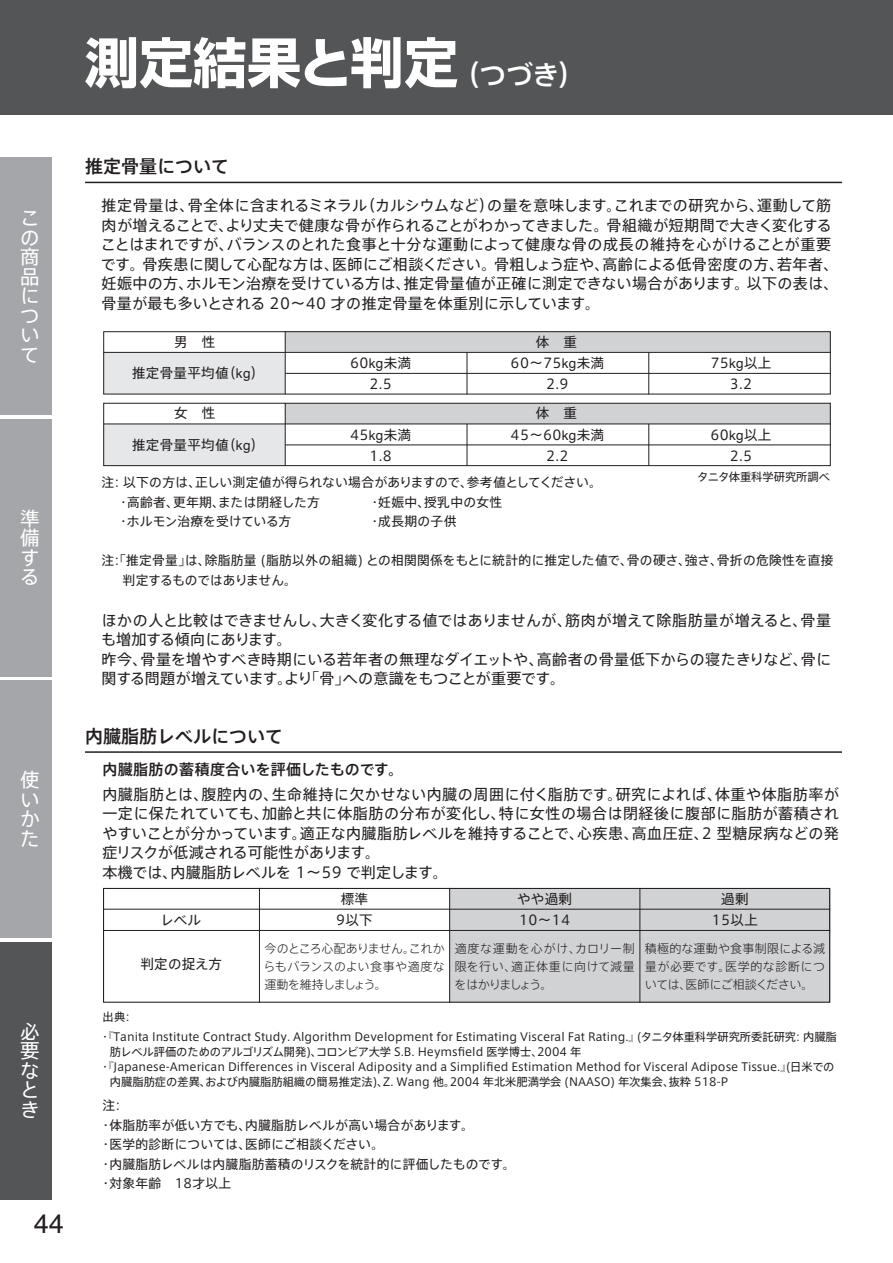
<style>
.page{position:relative;width:893px;height:1263px;background:#fff}
.page>*{position:absolute;margin:0;border:0;box-sizing:border-box;transform-origin:0 0}
.t1{font:700 54px "Shin Go Pro";color:#fff}
.t2{font:500 27px "Axis Std";color:#fff}
.t3{font:27px "Helvetica";color:#231f20}
.t4{font:19.5px/19.5px "Axis Std";color:#fff;text-align:justify}
.t5{font:500 18px "Axis Std";color:#231f20}
.t6{font:15px/19.5px "Axis Std";letter-spacing:.02em;color:#231f20}
.t7{font:500 15px "Axis Std";letter-spacing:.02em;color:#231f20}
.t8{font:13.5px "Axis Std";letter-spacing:.025em;color:#231f20}
.t9{font:12.75px/19.5px "Axis Std";letter-spacing:.025em;color:#231f20}
.t10{font:12.75px "Axis Std";letter-spacing:-.005em;color:#231f20}
.t11{font:300 12px/18px "Axis Std";letter-spacing:.005em;color:#231f20;text-align:justify}
.t12{font:11.25px "Axis Std";color:#231f20}
.s1{font-family:"Helvetica"}
</style>
<div class="page">
<div style="left:0;top:942px;width:51px;height:257px;background:#545557"></div>
<div style="left:0;top:157px;width:51px;height:258px;background:#a5a6aa"></div>
<div style="left:0;top:419px;width:51px;height:257px;background:#a5a6aa"></div>
<div style="left:0;top:680px;width:51px;height:258px;background:#a5a6aa"></div>
<div style="left:0;top:0;width:893px;height:115px;background:#545557"></div>
<hr style="left:85px;top:182px;width:757px;height:1px;background:#231f20">
<div style="left:103px;top:352px;width:182px;height:42px;background:#e6e7e9"></div>
<div style="left:285px;top:331px;width:546px;height:21px;background:#d1d2d4"></div>
<div style="left:103px;top:424px;width:182px;height:42px;background:#e6e7e9"></div>
<div style="left:285px;top:403px;width:546px;height:21px;background:#d1d2d4"></div>
<hr style="left:285px;top:373px;width:546px;height:1px;background:#231f20">
<hr style="left:103px;top:352px;width:728px;height:1px;background:#231f20">
<div style="left:103px;top:331px;width:728px;height:63px;border:1px solid #231f20"></div>
<hr style="left:285px;top:331px;width:1px;height:63px;background:#231f20">
<hr style="left:467px;top:352px;width:1px;height:42px;background:#231f20">
<hr style="left:648px;top:352px;width:1px;height:42px;background:#231f20">
<hr style="left:285px;top:445px;width:546px;height:1px;background:#231f20">
<hr style="left:103px;top:424px;width:728px;height:1px;background:#231f20">
<div style="left:103px;top:403px;width:728px;height:63px;border:1px solid #231f20"></div>
<hr style="left:285px;top:403px;width:1px;height:63px;background:#231f20">
<hr style="left:467px;top:424px;width:1px;height:42px;background:#231f20">
<hr style="left:648px;top:424px;width:1px;height:42px;background:#231f20">
<hr style="left:85px;top:751px;width:757px;height:2px;background:#231f20">
<div style="left:640px;top:930px;width:190px;height:73px;background:#d1d2d4"></div>
<div style="left:640px;top:909px;width:190px;height:21px;background:#d1d2d4"></div>
<div style="left:640px;top:888px;width:190px;height:21px;background:#d1d2d4"></div>
<div style="left:450px;top:888px;width:190px;height:21px;background:#d1d2d4"></div>
<div style="left:450px;top:909px;width:190px;height:21px;background:#d1d2d4"></div>
<div style="left:450px;top:930px;width:190px;height:73px;background:#d1d2d4"></div>
<hr style="left:640px;top:888px;width:1px;height:115px;background:#231f20">
<hr style="left:449px;top:888px;width:1px;height:115px;background:#231f20">
<hr style="left:259px;top:888px;width:1px;height:115px;background:#231f20">
<hr style="left:103px;top:930px;width:727px;height:1px;background:#231f20">
<hr style="left:103px;top:909px;width:727px;height:1px;background:#231f20">
<div style="left:103px;top:888px;width:727px;height:115px;border:1px solid #231f20"></div>
<h1 class="t1" style="left:85px;top:20px;width:375px">測定結果と判定</h1>
<h2 class="t2" style="left:453px;top:54px;width:134px">（つづき）</h2>
<h3 class="t4" style="left:20px;top:207px;width:20px">この商品について</h3>
<h3 class="t4" style="left:20px;top:507px;width:20px">準備する</h3>
<h3 class="t4" style="left:20px;top:769px;width:20px">使いかた</h3>
<h3 class="t4" style="left:20px;top:1020px;width:20px">必要なとき</h3>
<h2 class="t3" style="left:34px;top:1203px;width:32px">44</h2>
<p class="t5" style="left:85px;top:153px;width:146px">推定骨量について</p>
<p class="t6" style="left:101px;top:195px;width:739px">推定骨量は、骨全体に含まれるミネラル（カルシウムなど）の量を意味します。これまでの研究から、運動して筋肉が増えることで、より丈夫で健康な骨が作られることがわかってきました。骨組織が短期間で大きく変化することはまれですが、バランスのとれた食事と十分な運動によって健康な骨の成長の維持を心がけることが重要です。骨疾患に関して心配な方は、医師にご相談ください。骨粗しょう症や、高齢による低骨密度の方、若年者、妊娠中の方、ホルモン治療を受けている方は、推定骨量値が正確に測定できない場合があります。以下の表は、骨量が最も多いとされる 20～40 才の推定骨量を体重別に示しています。</p>
<p class="t8" style="left:174px;top:331px;width:43px">男　性</p>
<p class="t8" style="left:132px;top:363px;width:134px">推定骨量平均値（<span class="s1">kg</span>）</p>
<p class="t8" style="left:174px;top:403px;width:43px">女　性</p>
<p class="t8" style="left:132px;top:435px;width:134px">推定骨量平均値（<span class="s1">kg</span>）</p>
<p class="t8" style="left:536px;top:331px;width:43px">体　重</p>
<p class="t8" style="left:350px;top:353px;width:62px">60<span class="s1">kg</span>未満</p>
<p class="t8" style="left:511px;top:353px;width:95px">60～75<span class="s1">kg</span>未満</p>
<p class="t8" style="left:710px;top:353px;width:62px">75<span class="s1">kg</span>以上</p>
<p class="t8" style="left:369px;top:374px;width:24px">2.5</p>
<p class="t8" style="left:546px;top:374px;width:24px">2.9</p>
<p class="t8" style="left:730px;top:374px;width:24px">3.2</p>
<p class="t8" style="left:536px;top:403px;width:43px">体　重</p>
<p class="t8" style="left:350px;top:425px;width:62px">45<span class="s1">kg</span>未満</p>
<p class="t8" style="left:511px;top:425px;width:95px">45～60<span class="s1">kg</span>未満</p>
<p class="t8" style="left:710px;top:425px;width:62px">60<span class="s1">kg</span>以上</p>
<p class="t8" style="left:369px;top:446px;width:24px">1.8</p>
<p class="t8" style="left:546px;top:446px;width:24px">2.2</p>
<p class="t8" style="left:730px;top:446px;width:24px">2.5</p>
<p class="t9" style="left:117px;top:472px;width:486px;text-indent:-16px">注: 以下の方は、正しい測定値が得られない場合がありますので、参考値としてください。・高齢者、更年期、または閉経した方</p>
<p class="t9" style="left:368px;top:491px;width:135px">・妊娠中、授乳中の女性</p>
<p class="t12" style="left:697px;top:469px;width:134px">タニタ体重科学研究所調べ</p>
<p class="t10" style="left:117px;top:512px;width:176px">・ホルモン治療を受けている方</p>
<p class="t9" style="left:368px;top:511px;width:89px">・成長期の子供</p>
<p class="t9" style="left:123px;top:550px;width:712px;text-indent:-21px">注:「推定骨量」は、除脂肪量 (脂肪以外の組織) との相関関係をもとに統計的に推定した値で、骨の硬さ、強さ、骨折の危険性を直接判定するものではありません。</p>
<p class="t6" style="left:101px;top:609px;width:731px">ほかの人と比較はできませんし、大きく変化する値ではありませんが、筋肉が増えて除脂肪量が増えると、骨量も増加する傾向にあります。<br>昨今、骨量を増やすべき時期にいる若年者の無理なダイエットや、高齢者の骨量低下からの寝たきりなど、骨に関する問題が増えています。より「骨」への意識をもつことが重要です。</p>
<p class="t5" style="left:85px;top:722px;width:200px">内臓脂肪レベルについて</p>
<p class="t7" style="left:102px;top:758px;width:303px">内臓脂肪の蓄積度合いを評価したものです。</p>
<p class="t6" style="left:102px;top:783px;width:738px">内臓脂肪とは、腹腔内の、生命維持に欠かせない内臓の周囲に付く脂肪です。研究によれば、体重や体脂肪率が一定に保たれていても、加齢と共に体脂肪の分布が変化し、特に女性の場合は閉経後に腹部に脂肪が蓄積されやすいことが分かっています。適正な内臓脂肪レベルを維持することで、心疾患、高血圧症、2 型糖尿病などの発症リスクが低減される可能性があります。<br>本機では、内臓脂肪レベルを 1～59 で判定します。</p>
<p class="t8" style="left:160px;top:910px;width:42px">レベル</p>
<p class="t8" style="left:140px;top:954px;width:83px">判定の捉え方</p>
<p class="t12" style="left:103px;top:1009px;width:28px">出典:</p>
<p class="t8" style="left:341px;top:888px;width:29px">標準</p>
<p class="t8" style="left:517px;top:888px;width:57px">やや過剰</p>
<p class="t8" style="left:721px;top:888px;width:29px">過剰</p>
<p class="t8" style="left:336px;top:910px;width:38px">9以下</p>
<p class="t8" style="left:519px;top:910px;width:52px">10～14</p>
<p class="t8" style="left:712px;top:910px;width:48px">15以上</p>
<p class="t11" style="left:264px;top:938px;width:183px">今のところ心配ありません。これからもバランスのよい食事や適度な運動を維持しましょう。</p>
<p class="t11" style="left:454px;top:938px;width:182px">適度な運動を心がけ、カロリー制限を行い、適正体重に向けて減量をはかりましょう。</p>
<p class="t11" style="left:645px;top:938px;width:182px">積極的な運動や食事制限による減量が必要です。医学的な診断については、医師にご相談ください。</p>
<p class="t12" style="left:100px;top:1028px;width:739px">・『Tanita Institute Contract Study. Algorithm Development for Estimating Visceral Fat Rating.』(タニタ体重科学研究所委託研究: 内臓脂</p>
<p class="t12" style="left:110px;top:1043px;width:473px">肪レベル評価のためのアルゴリズム開発)、コロンビア大学 S.B. Heymsfield 医学博士、2004 年</p>
<p class="t12" style="left:100px;top:1058px;width:736px">・『Japanese-American Differences in Visceral Adiposity and a Simplified Estimation Method for Visceral Adipose Tissue.』(日米での</p>
<p class="t12" style="left:110px;top:1073px;width:620px">内臓脂肪症の差異、および内臓脂肪組織の簡易推定法)、Z. Wang 他。2004 年北米肥満学会 (NAASO) 年次集会、抜粋 518-P</p>
<p class="t9" style="left:99px;top:1095px;width:418px">注:<br>・体脂肪率が低い方でも、内臓脂肪レベルが高い場合があります。<br>・医学的診断については、医師にご相談ください。<br>・内臓脂肪レベルは内臓脂肪蓄積のリスクを統計的に評価したものです。・対象年齢　18才以上</p>
</div>
